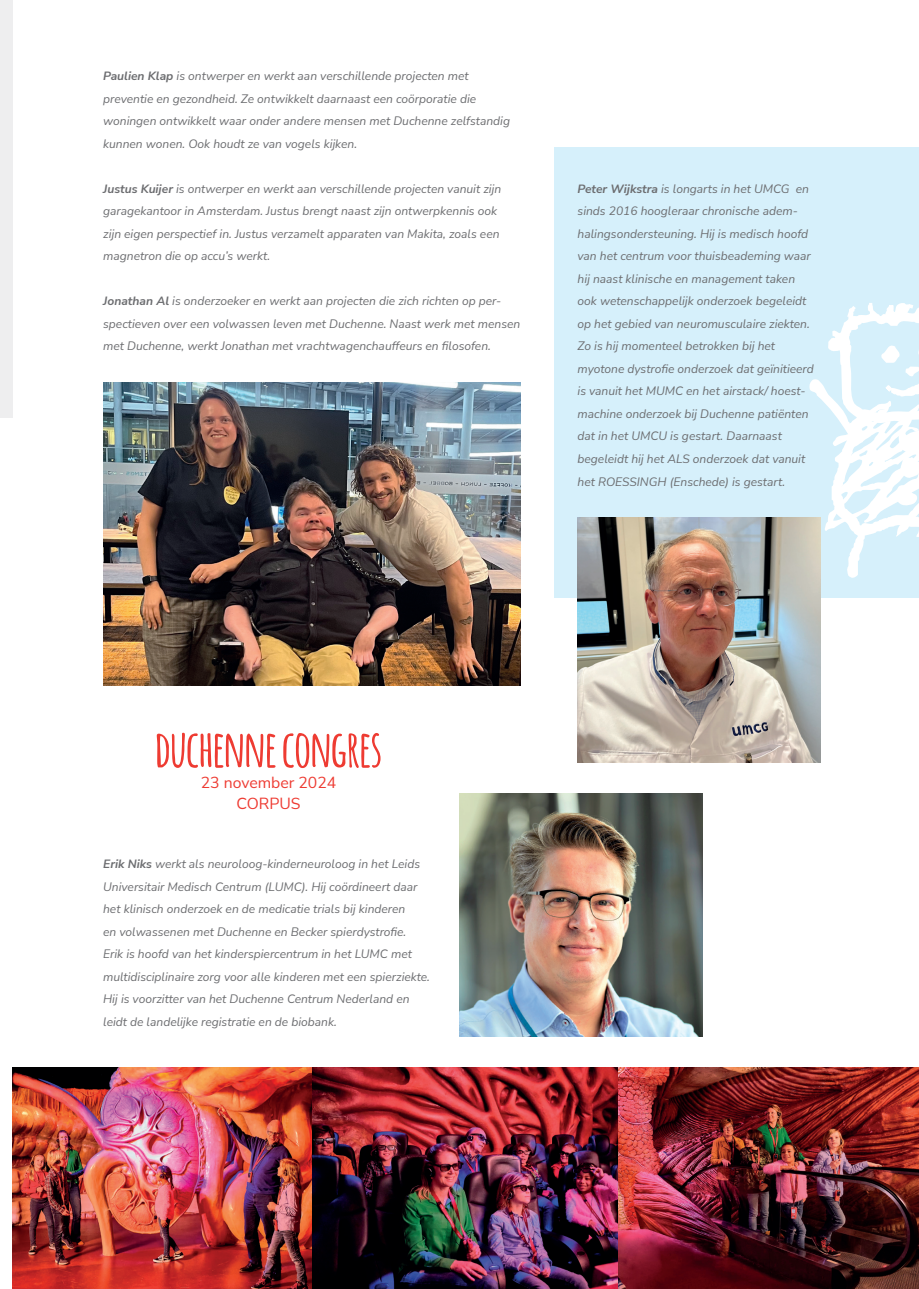
<style>
.page{position:relative;width:919px;height:1289px;background:#fff}
.page>*{position:absolute;margin:0;border:0;box-sizing:border-box;transform-origin:0 0}
.t1{font:700 50.7px "Amatic";color:#ee3b32}
.t2{font:15.75px/20.9px "Nunito Sans";color:#ee3b32;text-align:center}
.t3{font:italic 12px/22.5px "Nunito Sans";color:#6c6d70}
.s1{font-weight:700}
</style>
<div class="page">
<div style="left:0;top:0;width:13px;height:418px;background:#eeeeef"></div>
<img style="left:103px;top:382px;width:417px;height:303px">
<img style="left:459px;top:794px;width:243px;height:242px">
<div style="left:554px;top:148px;width:364px;height:450px;background:#d6f0fb"></div>
<img style="left:577px;top:517px;width:243px;height:245px">
<img style="left:13px;top:1067px;width:905px;height:221px">
<svg style="left:809px;top:303px;width:109px;height:275px"></svg>
<p class="t3" style="left:103px;top:64px;width:408px"><span class="s1">Paulien Klap</span> is ontwerper en werkt aan verschillende projecten met preventie en gezondheid. Ze ontwikkelt daarnaast een coörporatie die woningen ontwikkelt waar onder andere mensen met Duchenne zelfstandig kunnen wonen. Ook houdt ze van vogels kijken.</p>
<p class="t3" style="left:103px;top:177px;width:399px"><span class="s1">Justus Kuijer</span> is ontwerper en werkt aan verschillende projecten vanuit zijn garagekantoor in Amsterdam. Justus brengt naast zijn ontwerpkennis ook zijn eigen perspectief in. Justus verzamelt apparaten van Makita, zoals een magnetron die op accu’s werkt.</p>
<p class="t3" style="left:103px;top:289px;width:418px"><span class="s1">Jonathan Al</span> is onderzoeker en werkt aan projecten die zich richten op per&shy;spectieven over een volwassen leven met Duchenne. Naast werk met mensen met Duchenne, werkt Jonathan met vrachtwagenchauffeurs en filosofen.</p>
<p class="t3" style="left:577px;top:177px;width:238px"><span class="s1">Peter Wijkstra</span> is longarts in het UMCG en sinds 2016 hoogleraar chronische adem&shy;halingsondersteuning. Hij is medisch hoofd van het centrum voor thuisbeademing waar hij naast klinische en management taken ook wetenschappelijk onderzoek begeleidt op het gebied van neuromusculaire ziekten.<br>Zo is hij momenteel betrokken bij het myotone dystrofie onderzoek dat geïnitieerd is vanuit het MUMC en het airstack/ hoest&shy;machine onderzoek bij Duchenne patiënten dat in het UMCU is gestart. Daarnaast begeleidt hij het ALS onderzoek dat vanuit het ROESSINGH (Enschede) is gestart.</p>
<h1 class="t1" style="left:155px;top:712px;width:228px">DUCHENNE CONGRES</h1>
<h2 class="t2" style="left:201px;top:771px;width:137px">23 november 2024<br>CORPUS</h2>
<p class="t3" style="left:103px;top:852px;width:328px"><span class="s1">Erik Niks</span> werkt als neuroloog-kinderneuroloog in het Leids Universitair Medisch Centrum (LUMC). Hij coördineert daar het klinisch onderzoek en de medicatie trials bij kinderen<br>en volwassenen met Duchenne en Becker spierdystrofie.<br>Erik is hoofd van het kinderspiercentrum in het LUMC met multidisciplinaire zorg voor alle kinderen met een spierziekte.<br>Hij is voorzitter van het Duchenne Centrum Nederland en leidt de landelijke registratie en de biobank.</p>
</div>
